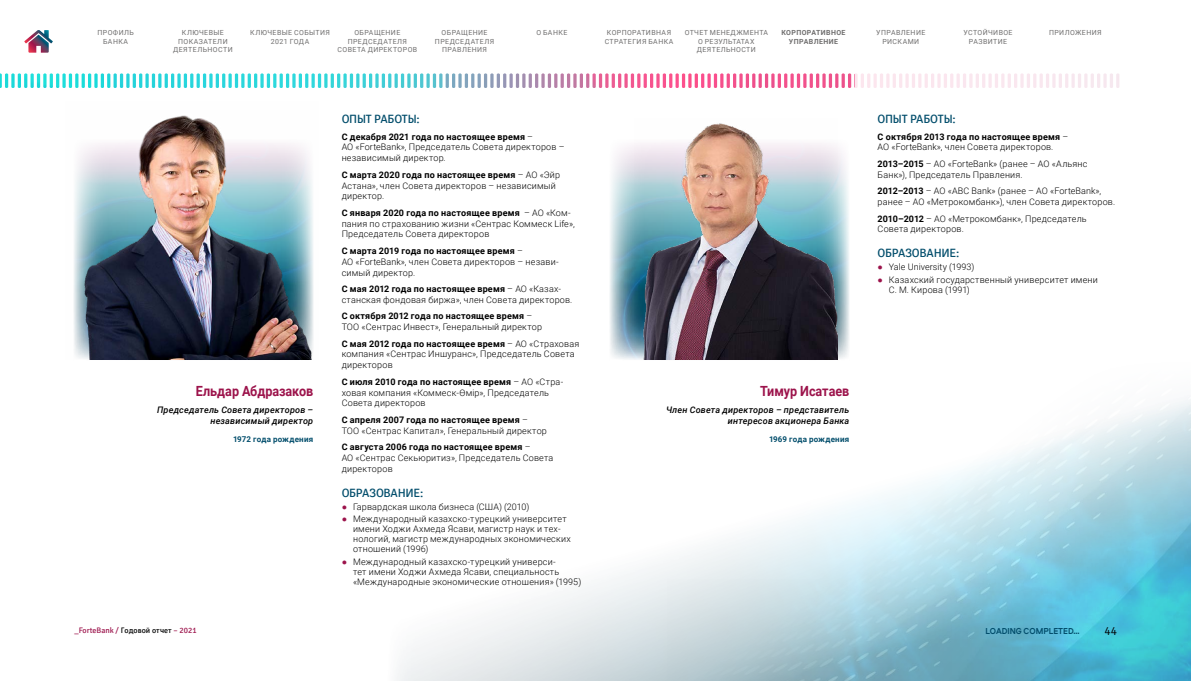
<style>
.page{position:relative;width:1191px;height:681px;background:#fff}
.page>*{position:absolute;margin:0;border:0;box-sizing:border-box;transform-origin:0 0}
.t1{font:700 14px "Roboto";letter-spacing:-.005em;color:#9c134b;scale:.9 1}
.t2{font:12px "Cignika";letter-spacing:-.025em;color:#034e6c}
.t3{font:300 12px "Cignika";color:#000}
.t4{font:300 9px/10.8px "Roboto";letter-spacing:.025em;color:#000}
.t5{font:italic 500 9px/10.8px "Roboto";letter-spacing:.02em;color:#000;text-align:right}
.t6{font:300 9px "Roboto";letter-spacing:.005em;color:#000}
.t7{font:700 9px "Aeroport";color:#034e6c;scale:.9 1}
.t8{font:700 8px "Roboto";letter-spacing:.025em;color:#034e6c}
.t9{font:8px "Cignika";color:#9c134b}
.t10{font:7px/8.4px "Roboto";letter-spacing:.055em;color:#706f6f;text-align:center}
.t11{font:700 7px/8.4px "Roboto";letter-spacing:.055em;color:#706f6f;text-align:center}
.s1{font-weight:700}
.s2{font-family:"Arial";font-weight:400;color:#9c134b}
.s3{color:#000}
</style>
<div class="page">
<img style="left:397px;top:399px;width:794px;height:281px">
<svg style="left:24px;top:30px;width:29px;height:23px"></svg>
<img style="left:610px;top:145px;width:239px;height:215px">
<img style="left:634px;top:123px;width:203px;height:236px">
<img style="left:74px;top:115px;width:239px;height:244px">
<svg style="left:0;top:73px;width:855px;height:15px"></svg>
<svg style="left:855px;top:73px;width:264px;height:15px"></svg>
<p class="t10" style="left:97px;top:28px;width:38px">ПРОФИЛЬ<br>БАНКА</p>
<p class="t10" style="left:173px;top:28px;width:61px">КЛЮЧЕВЫЕ<br>ПОКАЗАТЕЛИ<br>ДЕЯТЕЛЬНОСТИ</p>
<p class="t10" style="left:250px;top:28px;width:81px">КЛЮЧЕВЫЕ СОБЫТИЯ<br>2021 ГОДА</p>
<p class="t10" style="left:337px;top:28px;width:81px">ОБРАЩЕНИЕ<br>ПРЕДСЕДАТЕЛЯ<br>СОВЕТА ДИРЕКТОРОВ</p>
<p class="t10" style="left:435px;top:28px;width:61px">ОБРАЩЕНИЕ<br>ПРЕДСЕДАТЕЛЯ<br>ПРАВЛЕНИЯ</p>
<p class="t10" style="left:604px;top:28px;width:70px">КОРПОРАТИВНАЯ<br>СТРАТЕГИЯ БАНКА</p>
<p class="t10" style="left:684px;top:28px;width:85px">ОТЧЕТ МЕНЕДЖМЕНТА<br>О РЕЗУЛЬТАТАХ<br>ДЕЯТЕЛЬНОСТИ</p>
<p class="t11" style="left:781px;top:28px;width:65px">КОРПОРАТИВНОЕ<br>УПРАВЛЕНИЕ</p>
<p class="t10" style="left:876px;top:28px;width:51px">УПРАВЛЕНИЕ<br>РИСКАМИ</p>
<p class="t10" style="left:963px;top:28px;width:51px">УСТОЙЧИВОЕ<br>РАЗВИТИЕ</p>
<p class="t10" style="left:536px;top:28px;width:33px">О БАНКЕ</p>
<p class="t10" style="left:1049px;top:28px;width:54px">ПРИЛОЖЕНИЯ</p>
<h1 class="t1" style="left:196px;top:381px;width:132px">Ельдар Абдразаков</h1>
<p class="t5" style="left:157px;top:404px;width:158px">Председатель Совета директоров – независимый директор</p>
<p class="t8" style="left:233px;top:433px;width:82px">1972 года рождения</p>
<h2 class="t2" style="left:342px;top:112px;width:79px">ОПЫТ РАБОТЫ:</h2>
<p class="t4" style="left:342px;top:131px;width:224px"><span class="s1">С декабря 2021 года по настоящее время</span> –<br>АО «ForteBank», Председатель Совета директоров – независимый директор.</p>
<p class="t4" style="left:342px;top:169px;width:220px"><span class="s1">С марта 2020 года по настоящее время</span> – АО «Эйр<br>Астана», член Совета директоров – независимый директор.</p>
<p class="t4" style="left:342px;top:207px;width:235px"><span class="s1">С января 2020 года по настоящее время</span> – АО «Ком&shy;пания по страхованию жизни «Сентрас Коммеск Life»,<br>Председатель Совета директоров</p>
<p class="t4" style="left:342px;top:245px;width:218px"><span class="s1">С марта 2019 года по настоящее время</span> –<br>АО «ForteBank», член Совета директоров – незави&shy;симый директор.</p>
<p class="t4" style="left:342px;top:283px;width:232px"><span class="s1">С мая 2012 года по настоящее время</span> – АО «Казах&shy;станская фондовая биржа», член Совета директоров.</p>
<p class="t4" style="left:342px;top:310px;width:202px"><span class="s1">С октября 2012 года по настоящее время</span> –<br>ТОО «Сентрас Инвест», Генеральный директор</p>
<p class="t4" style="left:342px;top:337px;width:239px"><span class="s1">С мая 2012 года по настоящее время</span> – АО «Страховая компания «Сентрас Иншуранс», Председатель Совета директоров</p>
<p class="t4" style="left:342px;top:375px;width:223px"><span class="s1">С июля 2010 года по настоящее время</span> – АО «Стра&shy;ховая компания «Коммеск-Өмiр», Председатель<br>Совета директоров</p>
<p class="t4" style="left:342px;top:414px;width:207px"><span class="s1">С апреля 2007 года по настоящее время</span> –<br>ТОО «Сентрас Капитал», Генеральный директор</p>
<p class="t4" style="left:342px;top:441px;width:213px"><span class="s1">С августа 2006 года по настоящее время</span> –<br>АО «Сентрас Секьюритиз», Председатель Совета директоров</p>
<h2 class="t2" style="left:342px;top:485px;width:83px">ОБРАЗОВАНИЕ:</h2>
<p class="t4" style="left:342px;top:500px;width:189px"><span class="s2">●</span> Гарвардская школа бизнеса (США) (2010)</p>
<p class="t4" style="left:353px;top:513px;width:219px;line-height:10px;text-indent:-11px"><span class="s2">●</span> Международный казахско-турецкий университет имени Ходжи Ахмеда Ясави, магистр наук и тех&shy;нологий, магистр международных экономических отношений (1996)</p>
<p class="t4" style="left:353px;top:556px;width:230px;line-height:10px;text-indent:-11px"><span class="s2">●</span> Международный казахско-турецкий универси-<br>тет имени Ходжи Ахмеда Ясави, специальность «Международные экономические отношения» (1995)</p>
<h2 class="t2" style="left:877px;top:112px;width:79px">ОПЫТ РАБОТЫ:</h2>
<p class="t4" style="left:877px;top:131px;width:192px"><span class="s1">С октября 2013 года по настоящее время</span> –<br>АО «ForteBank», член Совета директоров.</p>
<p class="t4" style="left:877px;top:158px;width:211px"><span class="s1">2013–2015</span> – АО «ForteBank» (ранее – АО «Альянс<br>Банк»), Председатель Правления.</p>
<p class="t4" style="left:877px;top:185px;width:239px"><span class="s1">2012–2013</span> – АО «ABC Bank» (ранее – АО «ForteBank», ранее – АО «Метрокомбанк»), член Совета директоров.</p>
<p class="t4" style="left:877px;top:212px;width:211px"><span class="s1">2010–2012</span> – АО «Метрокомбанк», Председатель<br>Совета директоров.</p>
<h2 class="t2" style="left:877px;top:246px;width:83px">ОБРАЗОВАНИЕ:</h2>
<p class="t6" style="left:877px;top:260px;width:98px"><span class="s2">●</span> Yale University (1993)</p>
<p class="t4" style="left:889px;top:274px;width:210px;line-height:10px;text-indent:-11px"><span class="s2">●</span> Казахский государственный университет имени<br>С. М. Кирова (1991)</p>
<h1 class="t1" style="left:760px;top:381px;width:100px">Тимур Исатаев</h1>
<p class="t5" style="left:666px;top:404px;width:185px">Член Совета директоров – представитель интересов акционера Банка</p>
<p class="t8" style="left:769px;top:433px;width:82px">1969 года рождения</p>
<p class="t9" style="left:74px;top:625px;width:124px">_ForteBank / <span class="s3">Годовой отчет</span> – 2021</p>
<p class="t7" style="left:985px;top:624px;width:106px">LOADING COMPLETED...</p>
<h2 class="t3" style="left:1104px;top:623px;width:14px">44</h2>
</div>
